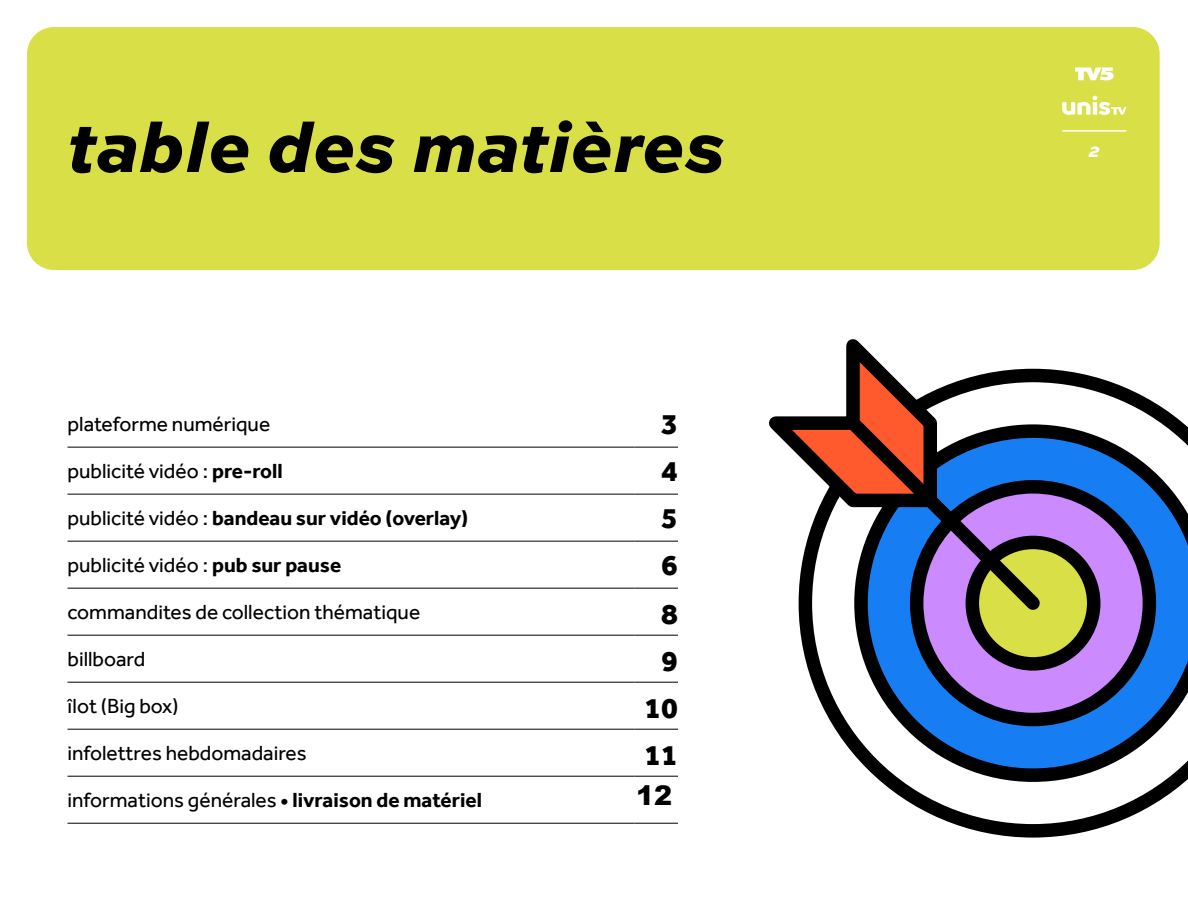
<style>
.page{position:relative;width:1188px;height:918px;background:#fff}
.page>*{position:absolute;margin:0;border:0;box-sizing:border-box;transform-origin:0 0}
.t1{font:italic 800 72px "Sweet Sans Pro";color:#000}
.t2{font:800 30px "Effra";color:#000}
.t3{font:900 27px "Arial";color:#000}
.t4{font:21px "Effra";color:#000}
.t5{font:700 21px "Effra";color:#000}
.t6{font:italic 800 18px "Sweet Sans Pro";color:#fff}
.s1{font-weight:700}
.s2{font-weight:400}
</style>
<div class="page">
<div style="left:27px;top:27px;width:1133px;height:243px;background:#d9e047;border-radius:27px"></div>
<hr style="left:68px;top:447px;width:566px;height:1px;background:#000">
<hr style="left:634px;top:447px;width:44px;height:1px;background:#000">
<hr style="left:68px;top:494px;width:566px;height:1px;background:#000">
<hr style="left:634px;top:494px;width:44px;height:1px;background:#000">
<hr style="left:68px;top:541px;width:566px;height:1px;background:#000">
<hr style="left:634px;top:541px;width:44px;height:1px;background:#000">
<hr style="left:68px;top:588px;width:566px;height:1px;background:#000">
<hr style="left:634px;top:588px;width:44px;height:1px;background:#000">
<hr style="left:68px;top:635px;width:566px;height:1px;background:#000">
<hr style="left:634px;top:635px;width:44px;height:1px;background:#000">
<hr style="left:68px;top:682px;width:566px;height:1px;background:#000">
<hr style="left:634px;top:682px;width:44px;height:1px;background:#000">
<hr style="left:68px;top:729px;width:566px;height:1px;background:#000">
<hr style="left:634px;top:729px;width:44px;height:1px;background:#000">
<hr style="left:68px;top:776px;width:566px;height:1px;background:#000">
<hr style="left:634px;top:776px;width:44px;height:1px;background:#000">
<hr style="left:68px;top:823px;width:566px;height:1px;background:#000">
<hr style="left:634px;top:823px;width:44px;height:1px;background:#000">
<svg style="left:799px;top:369px;width:386px;height:469px"></svg>
<svg style="left:854px;top:424px;width:334px;height:358px"></svg>
<svg style="left:917px;top:487px;width:232px;height:233px;background:#ae75d9"></svg>
<div style="left:910px;top:480px;width:246px;height:246px;border:14px solid #000;border-radius:50%"></div>
<svg style="left:972px;top:542px;width:122px;height:122px;background:#b5ba3b"></svg>
<div style="left:966px;top:536px;width:134px;height:135px;border:14px solid #000;border-radius:50%"></div>
<svg style="left:769px;top:339px;width:175px;height:175px"></svg>
<svg style="left:834px;top:404px;width:218px;height:218px;background:#766f87"></svg>
<svg style="left:1075px;top:68px;width:39px;height:12px"></svg>
<hr style="left:1063px;top:130px;width:63px;height:2px;background:#fff">
<svg style="left:1062px;top:96px;width:65px;height:19px"></svg>
<h1 class="t1" style="left:68px;top:91px;width:660px">table des matières</h1>
<p class="t4" style="left:68px;top:411px;width:204px">plateforme numérique</p>
<h2 class="t2" style="left:661px;top:406px;width:18px">3</h2>
<p class="t4" style="left:68px;top:458px;width:217px">publicité vidéo : <span class="s1">pre-roll</span></p>
<h2 class="t2" style="left:661px;top:453px;width:18px">4</h2>
<p class="t5" style="left:68px;top:505px;width:402px"><span class="s2">publicité vidéo :</span> bandeau sur vidéo (overlay)</p>
<h2 class="t2" style="left:661px;top:500px;width:18px">5</h2>
<p class="t4" style="left:68px;top:552px;width:275px">publicité vidéo : <span class="s1">pub sur pause</span></p>
<h2 class="t2" style="left:661px;top:547px;width:18px">6</h2>
<p class="t4" style="left:68px;top:599px;width:354px">commandites de collection thématique</p>
<p class="t4" style="left:68px;top:646px;width:79px">billboard</p>
<h2 class="t2" style="left:661px;top:596px;width:18px">8</h2>
<h2 class="t2" style="left:661px;top:643px;width:18px">9</h2>
<p class="t4" style="left:68px;top:693px;width:113px">îlot (Big box)</p>
<p class="t4" style="left:68px;top:740px;width:241px">infolettres hebdomadaires</p>
<p class="t4" style="left:68px;top:787px;width:416px">informations générales <span class="s1">• livraison de matériel</span></p>
<h2 class="t2" style="left:644px;top:690px;width:35px">10</h2>
<h2 class="t2" style="left:644px;top:737px;width:35px">11</h2>
<p class="t3" style="left:636px;top:775px;width:38px">12</p>
<p class="t6" style="left:1089px;top:137px;width:12px">2</p>
</div>
